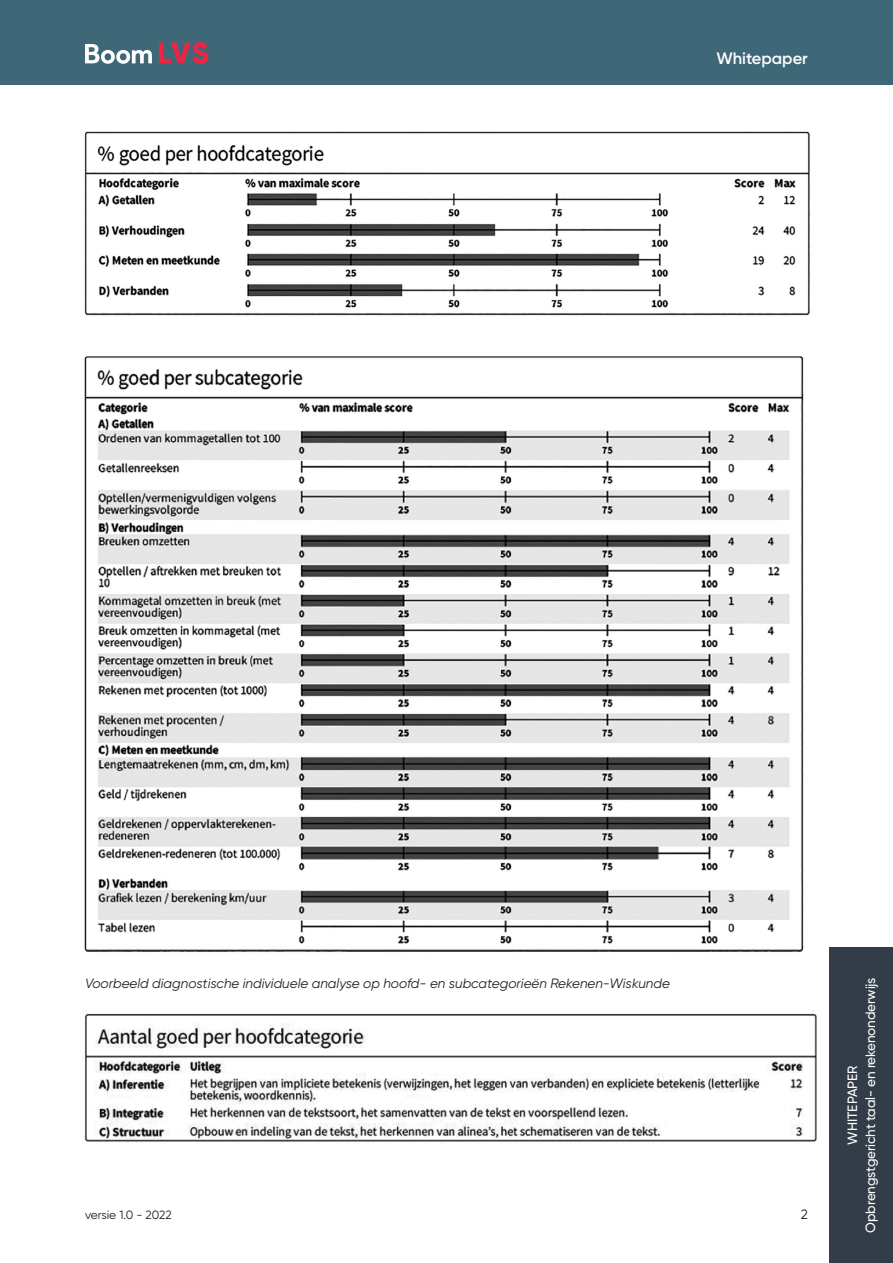
<style>
.page{position:relative;width:893px;height:1263px;background:#fff}
.page>*{position:absolute;margin:0;border:0;box-sizing:border-box;transform-origin:0 0}
.t1{font:600 16.5px "Gilroy";color:#fff}
.t2{font:italic 13.5px "Gilroy";color:#231f20}
.t3{font:500 13.5px/18px "Gilroy";letter-spacing:-.01em;color:#fff;text-align:center}
.t4{font:13.5px "Gilroy";color:#231f20}
.t5{font:12px "Gilroy";letter-spacing:-.01em;color:#231f20}
</style>
<div class="page">
<div style="left:0;top:0;width:893px;height:85px;background:#3e6778"></div>
<img style="left:84px;top:131px;width:726px;height:185px">
<img style="left:84px;top:356px;width:720px;height:596px">
<img style="left:83px;top:1011px;width:734px;height:131px">
<div style="left:829px;top:947px;width:64px;height:316px;background:#323d49"></div>
<svg style="left:85px;top:44px;width:67px;height:20px"></svg>
<svg style="left:159px;top:42px;width:49px;height:22px"></svg>
<p class="t1" style="left:717px;top:48px;width:93px">Whitepaper</p>
<p class="t2" style="left:85px;top:975px;width:586px">Voorbeeld diagnostische individuele analyse op hoofd- en subcategorieën Rekenen-Wiskunde</p>
<p class="t3" style="left:843px;top:1233px;width:257px;rotate:-90deg">WHITEPAPER<br>Opbrengstgericht taal- en rekenonderwijs</p>
<p class="t5" style="left:85px;top:1207px;width:88px">versie 1.0 - 2022</p>
<p class="t4" style="left:801px;top:1206px;width:9px">2</p>
</div>
